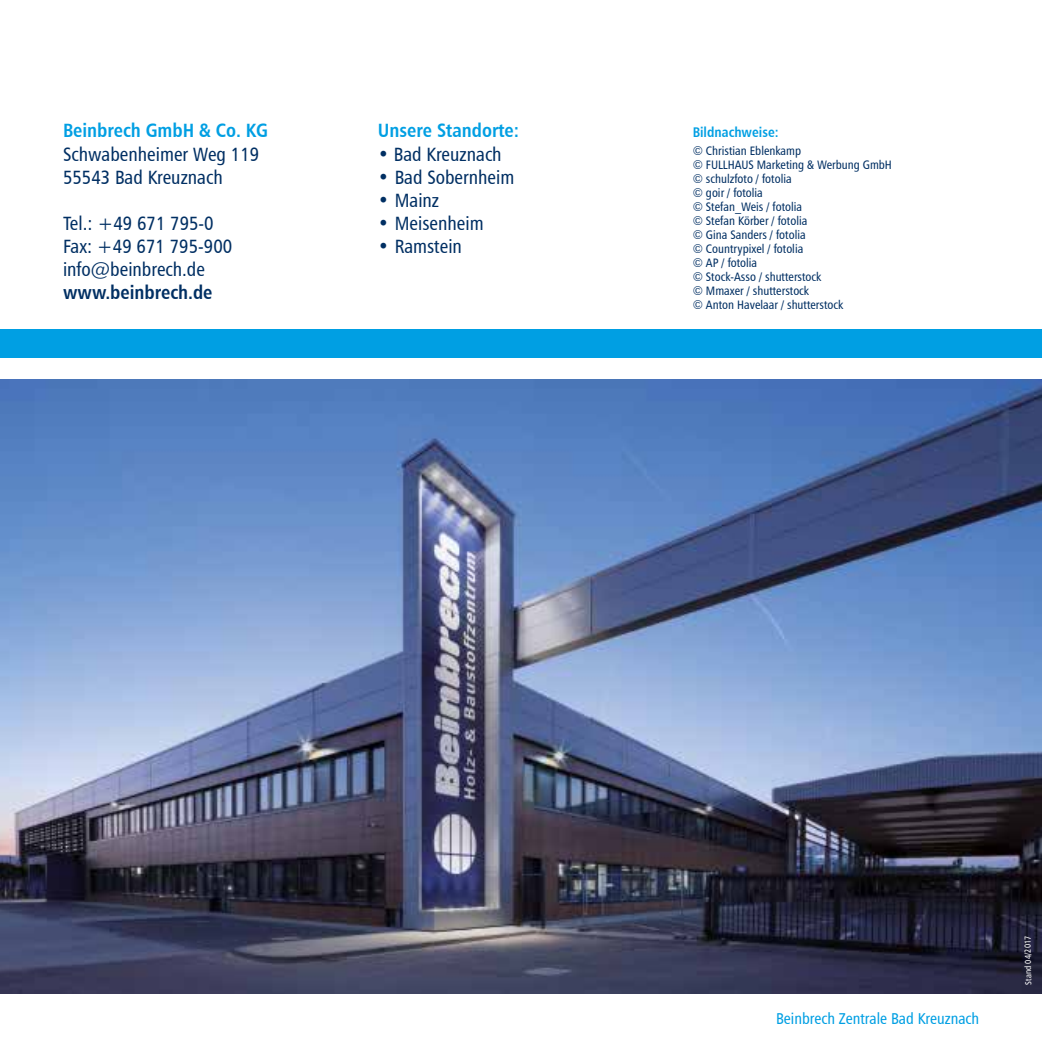
<style>
.page{position:relative;width:1042px;height:1042px;background:#fff}
.page>*{position:absolute;margin:0;border:0;box-sizing:border-box;transform-origin:0 0}
.t1{font:19.25px/23.1px "Humanist 777 BT Roman Condensed B";color:#002f63}
.t2{font:19.25px "Humanist 777 BT Bold Condensed B";color:#009fe3}
.t3{font:19.25px "Humanist 777 BT Bold Condensed B";color:#002f63}
.t4{font:15.75px "Humanist 777 BT Roman Condensed B";color:#009fe3}
.t5{font:14px "Humanist 777 BT Bold Condensed B";color:#009fe3}
.t6{font:12.25px/14px "Humanist 777 BT Roman Condensed B";color:#002f63}
.t7{font:8.75px "Humanist 777 BT Roman Condensed B";color:#fff}
.s1{font-family:"Humanist 777 BT Roman B"}
</style>
<div class="page">
<img style="left:0;top:379px;width:1042px;height:614px">
<div style="left:0;top:329px;width:1042px;height:28px;background:#009fe3"></div>
<h1 class="t2" style="left:63px;top:119px;width:207px">Beinbrech GmbH &amp; Co. KG</h1>
<h1 class="t1" style="left:63px;top:142px;width:198px">Schwabenheimer Weg 119<br>55543 Bad Kreuznach</h1>
<h1 class="t1" style="left:63px;top:211px;width:171px">Tel.: +49 671 795-0<br>Fax: +49 671 795-900 info@beinbrech.de</h1>
<h1 class="t3" style="left:63px;top:280px;width:151px">www.beinbrech.de</h1>
<h1 class="t2" style="left:378px;top:119px;width:143px">Unsere Standorte:</h1>
<h1 class="t1" style="left:378px;top:142px;width:125px"><span class="s1">•</span> Bad Kreuznach</h1>
<h1 class="t1" style="left:378px;top:165px;width:138px"><span class="s1">•</span> Bad Sobernheim</h1>
<h1 class="t1" style="left:378px;top:188px;width:63px"><span class="s1">•</span> Mainz</h1>
<h1 class="t1" style="left:378px;top:211px;width:107px"><span class="s1">•</span> Meisenheim</h1>
<h1 class="t1" style="left:378px;top:234px;width:86px"><span class="s1">•</span> Ramstein</h1>
<p class="t5" style="left:693px;top:124px;width:87px">Bildnachweise:</p>
<p class="t6" style="left:693px;top:143px;width:201px">© Christian Eblenkamp<br>© FULLHAUS Marketing &amp; Werbung GmbH © schulzfoto / fotolia<br>© goir / fotolia<br>© Stefan_Weis / fotolia<br>© Stefan Körber / fotolia<br>© Gina Sanders / fotolia<br>© Countrypixel / fotolia<br>© AP / fotolia<br>© Stock-Asso / shutterstock<br>© Mmaxer / shutterstock<br>© Anton Havelaar / shutterstock</p>
<p class="t4" style="left:776px;top:1008px;width:205px">Beinbrech Zentrale Bad Kreuznach</p>
<p class="t7" style="left:1023px;top:984px;width:51px;rotate:-91deg">Stand 04/2017</p>
</div>
